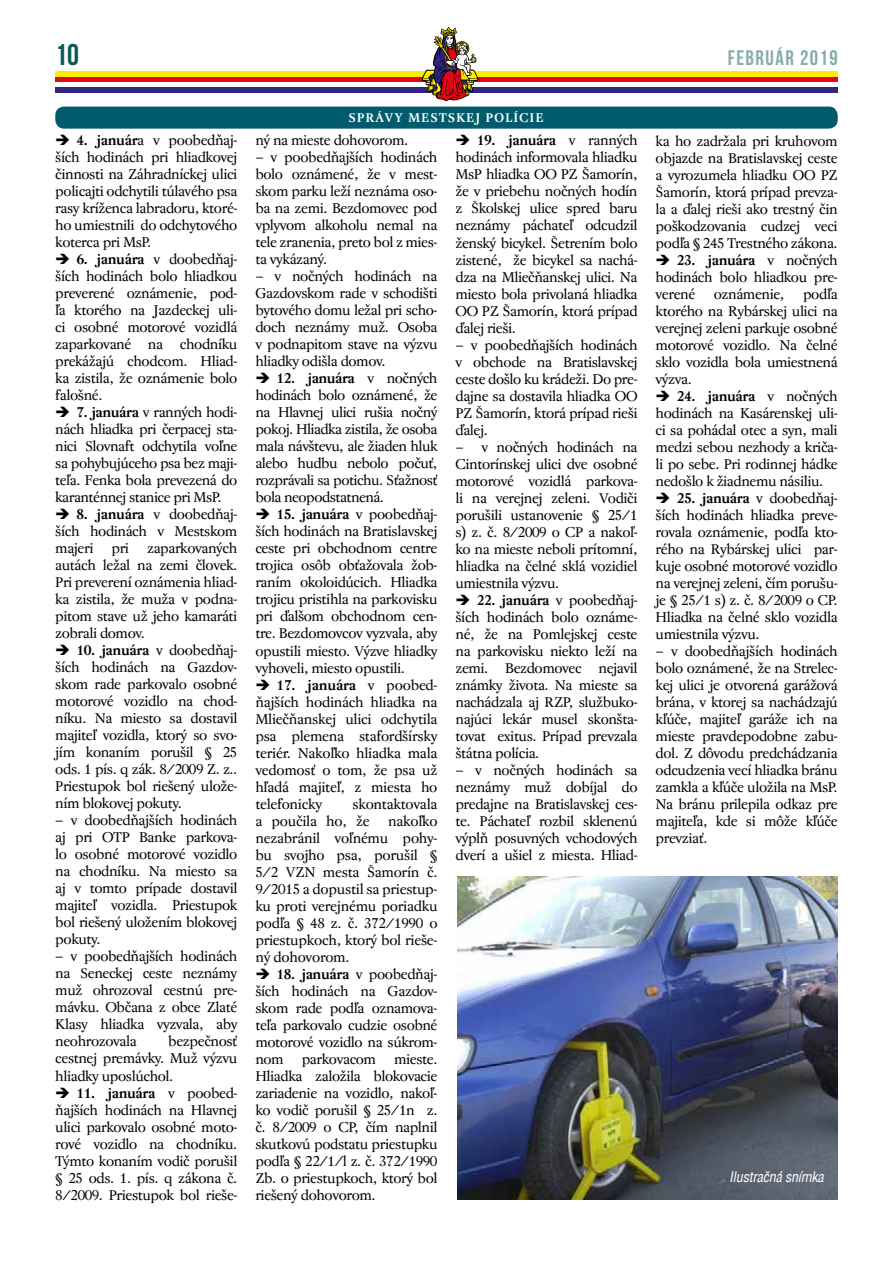
<style>
.page{position:relative;width:893px;height:1263px;background:#fff}
.page>*{position:absolute;margin:0;border:0;box-sizing:border-box;transform-origin:0 0}
.t1{font:30px "Bebas Neue";color:#0b5a56}
.t2{font:21px "Bebas Neue";letter-spacing:.07em;color:#85adaa}
.t3{font:14.25px/17px "Regent Pro";letter-spacing:-.03em;color:#000;text-align:justify}
.t4{font:italic 14.25px "Switzerland Condensed";letter-spacing:-.02em;color:#fff}
.t5{font:700 12.75px "Regent Pro";letter-spacing:.07em;color:#fff}
.s1{font-weight:700}
</style>
<div class="page">
<div style="left:55px;top:71px;width:783px;height:6px;background:#ffed00"></div>
<div style="left:55px;top:77px;width:783px;height:5px;background:#e30613"></div>
<div style="left:55px;top:87px;width:783px;height:6px;background:#312783"></div>
<svg style="left:422px;top:27px;width:56px;height:74px"></svg>
<div style="left:55px;top:107px;width:783px;height:22px;background:#005c6c;border-radius:9px"></div>
<img style="left:457px;top:876px;width:381px;height:323px">
<h1 class="t1" style="left:55px;top:38px;width:25px">10</h1>
<h2 class="t2" style="left:728px;top:46px;width:111px">FEBRUÁR 2019</h2>
<p class="t3" style="left:55px;top:131px;width:184px">➔ <span class="s1">4. január</span>a v poobedňaj&shy;ších hodinách pri hliadkovej činnosti na Záhradníckej ulici policajti odchytili túlavého psa rasy kríženca labradoru, ktoré&shy;ho umiestnili do odchytového koterca pri MsP.</p>
<p class="t3" style="left:55px;top:251px;width:184px">➔ <span class="s1">6. januára</span> v doobedňaj&shy;ších hodinách bolo hliadkou preverené oznámenie, pod&shy;ľa ktorého na Jazdeckej uli&shy;ci osobné motorové vozidlá zaparkované na chodníku prekážajú chodcom. Hliad&shy;ka zistila, že oznámenie bolo falošné.</p>
<p class="t3" style="left:55px;top:404px;width:184px">➔ <span class="s1">7. januára</span> v ranných hodi&shy;nách hliadka pri čerpacej sta&shy;nici Slovnaft odchytila voľne sa pohybujúceho psa bez maji&shy;teľa. Fenka bola prevezená do karanténnej stanice pri MsP.</p>
<p class="t3" style="left:55px;top:506px;width:184px">➔ <span class="s1">8. januára</span> v doobedňaj&shy;ších hodinách v Mestskom majeri</p>
<p class="t3" style="left:55px;top:540px;width:184px;text-indent:92px">zaparkovaných autách ležal na zemi človek.<br>Pri preverení oznámenia hliad&shy;ka zistila, že muža v podna&shy;pitom stave už jeho kamaráti zobrali domov.</p>
<p class="t3" style="left:55px;top:642px;width:184px">➔ <span class="s1">10. januára</span> v doobedňaj&shy;ších hodinách na Gazdov&shy;skom rade parkovalo osobné motorové vozidlo na chod&shy;níku. Na miesto sa dostavil majiteľ vozidla, ktorý so svo&shy;jím konaním porušil § 25 ods. 1 pís. q zák. 8/2009 Z. z..<br>Priestupok bol riešený ulože&shy;ním blokovej pokuty.</p>
<p class="t3" style="left:55px;top:812px;width:184px">– v doobedňajších hodinách aj pri OTP Banke parkova&shy;lo osobné motorové vozidlo na chodníku. Na miesto sa aj v tomto prípade dostavil majiteľ vozidla. Priestupok bol riešený uložením blokovej pokuty.</p>
<p class="t3" style="left:55px;top:948px;width:184px">– v poobedňajších hodinách na Seneckej ceste neznámy muž ohrozoval cestnú pre&shy;mávku. Občana z obce Zlaté Klasy hliadka vyzvala, aby neohrozovala</p>
<p class="t3" style="left:112px;top:540px;width:19px">pri</p>
<p class="t3" style="left:55px;top:1033px;width:184px;text-indent:113px">bezpečnosť cestnej premávky. Muž výzvu hliadky uposlúchol.</p>
<p class="t3" style="left:55px;top:1084px;width:184px">➔ <span class="s1">11. januára</span> v poobed&shy;ňajších hodinách na Hlavnej ulici parkovalo osobné moto&shy;rové vozidlo na chodníku.<br>Týmto konaním vodič porušil § 25 ods. 1. pís. q zákona č.<br>8/2009. Priestupok bol rieše-</p>
<p class="t5" style="left:348px;top:110px;width:197px">SPRÁVY MESTSKEJ POLÍCIE</p>
<p class="t3" style="left:255px;top:132px;width:155px">ný na mieste dohovorom.</p>
<p class="t3" style="left:255px;top:149px;width:184px">– v poobedňajších hodinách bolo oznámené, že v mest&shy;skom parku leží neznáma oso&shy;ba na zemi. Bezdomovec pod vplyvom alkoholu nemal na tele zranenia, preto bol z mies&shy;ta vykázaný.</p>
<p class="t3" style="left:255px;top:268px;width:184px">– v nočných hodinách na Gazdovskom rade v schodišti bytového domu ležal pri scho&shy;doch neznámy muž. Osoba v podnapitom stave na výzvu hliadky odišla domov.</p>
<p class="t3" style="left:255px;top:370px;width:184px">➔ <span class="s1">12. januára</span> v nočných hodinách bolo oznámené, že na Hlavnej ulici rušia nočný pokoj. Hliadka zistila, že osoba mala návštevu, ale žiaden hluk alebo hudbu nebolo počuť, rozprávali sa potichu. Sťažnosť bola neopodstatnená.</p>
<p class="t3" style="left:255px;top:506px;width:184px">➔ <span class="s1">15. januára</span> v poobedňaj&shy;ších hodinách na Bratislavskej ceste pri obchodnom centre trojica osôb obťažovala žob&shy;raním okoloidúcich. Hliadka trojicu pristihla na parkovisku pri ďalšom obchodnom cen&shy;tre. Bezdomovcov vyzvala, aby opustili miesto. Výzve hliadky vyhoveli, miesto opustili.</p>
<p class="t3" style="left:255px;top:676px;width:184px">➔ <span class="s1">17. januára</span> v poobed&shy;ňajších hodinách hliadka na Mliečňanskej ulici odchytila psa plemena stafordšírsky teriér. Nakoľko hliadka mala vedomosť o tom, že psa už hľadá majiteľ, z miesta ho telefonicky</p>
<p class="t3" style="left:255px;top:795px;width:184px;text-indent:97px">skontaktovala a poučila ho, že</p>
<p class="t3" style="left:255px;top:812px;width:184px;text-indent:133px">nakoľko nezabránil voľnému pohy&shy;bu svojho psa, porušil § 5/2 VZN mesta Šamorín č.<br>9/2015 a dopustil sa priestup&shy;ku proti verejnému poriadku podľa § 48 z. č. 372/1990 o priestupkoch, ktorý bol rieše&shy;ný dohovorom.</p>
<p class="t3" style="left:255px;top:966px;width:184px">➔ <span class="s1">18. januára</span> v poobedňaj&shy;ších hodinách na Gazdov&shy;skom rade podľa oznamova&shy;teľa parkovalo cudzie osobné motorové vozidlo na súkrom&shy;nom</p>
<p class="t3" style="left:302px;top:1051px;width:76px">parkovacom</p>
<p class="t3" style="left:255px;top:1051px;width:184px;text-indent:139px">mieste.<br>Hliadka založila blokovacie zariadenie na vozidlo, nakoľ&shy;ko vodič porušil § 25/1n z. č. 8/2009 o CP, čím naplnil skutkovú podstatu priestupku podľa § 22/1/l z. č. 372/1990<br>Zb. o priestupkoch, ktorý bol riešený dohovorom.</p>
<p class="t3" style="left:455px;top:132px;width:184px">➔ <span class="s1">19. januára</span> v ranných hodinách informovala hliadku MsP hliadka OO PZ Šamorín, že v priebehu nočných hodín z Školskej ulice spred baru neznámy páchateľ odcudzil ženský bicykel. Šetrením bolo zistené, že bicykel sa nachá&shy;dza na Mliečňanskej ulici. Na miesto bola privolaná hliadka OO PZ Šamorín, ktorá prípad ďalej rieši.</p>
<p class="t3" style="left:455px;top:336px;width:184px">– v poobedňajších hodinách v obchode na Bratislavskej ceste došlo ku krádeži. Do pre&shy;dajne sa dostavila hliadka OO PZ Šamorín, ktorá prípad rieši ďalej.</p>
<p class="t3" style="left:455px;top:439px;width:184px">– v nočných hodinách na Cintorínskej ulici dve osobné motorové vozidlá parkova&shy;li na verejnej zeleni. Vodiči porušili ustanovenie § 25/1 s) z. č. 8/2009 o CP a nakoľ&shy;ko na mieste neboli prítomní, hliadka na čelné sklá vozidiel umiestnila výzvu.</p>
<p class="t3" style="left:455px;top:592px;width:184px">➔ <span class="s1">22. januára</span> v poobedňaj&shy;ších hodinách bolo oznáme&shy;né, že na Pomlejskej ceste na parkovisku niekto leží na zemi. Bezdomovec nejavil známky života. Na mieste sa nachádzala aj RZP, službuko&shy;najúci lekár musel skonšta&shy;tovat exitus. Prípad prevzala štátna polícia.</p>
<p class="t3" style="left:455px;top:762px;width:184px">– v nočných hodinách sa neznámy muž dobíjal do predajne na Bratislavskej ces&shy;te. Páchateľ rozbil sklenenú výplň posuvných vchodových dverí a ušiel z miesta. Hliad-</p>
<p class="t3" style="left:656px;top:133px;width:184px">ka ho zadržala pri kruhovom objazde na Bratislavskej ceste a vyrozumela hliadku OO PZ Šamorín, ktorá prípad prevza&shy;la a ďalej rieši ako trestný čin poškodzovania cudzej veci podľa § 245 Trestného zákona.</p>
<p class="t3" style="left:656px;top:252px;width:184px">➔ <span class="s1">23. januára</span> v nočných hodinách bolo hliadkou pre&shy;verené</p>
<p class="t3" style="left:656px;top:286px;width:184px;text-indent:147px">podľa ktorého na Rybárskej ulici na verejnej zeleni parkuje osobné motorové vozidlo. Na čelné sklo vozidla bola umiestnená výzva.</p>
<p class="t3" style="left:656px;top:388px;width:184px">➔ <span class="s1">24. januára</span> v nočných hodinách na Kasárenskej uli&shy;ci sa pohádal otec a syn, mali medzi sebou nezhody a kriča&shy;li po sebe. Pri rodinnej hádke nedošlo k žiadnemu násiliu.</p>
<p class="t3" style="left:656px;top:490px;width:184px">➔ <span class="s1">25. januára</span> v doobedňaj&shy;ších hodinách hliadka preve&shy;rovala oznámenie, podľa kto&shy;rého na Rybárskej ulici par&shy;kuje osobné motorové vozidlo na verejnej zeleni, čím porušu&shy;je § 25/1 s) z. č. 8/2009 o CP.<br>Hliadka na čelné sklo vozidla umiestnila výzvu.</p>
<p class="t3" style="left:656px;top:643px;width:184px">– v doobedňajších hodinách bolo oznámené, že na Strelec&shy;kej ulici je otvorená garážová brána, v ktorej sa nachádzajú kľúče, majiteľ garáže ich na mieste pravdepodobne zabu&shy;dol. Z dôvodu predchádzania odcudzenia vecí hliadka bránu zamkla a kľúče uložila na MsP.<br>Na bránu prilepila odkaz pre majiteľa, kde si môže kľúče prevziať.</p>
<p class="t3" style="left:714px;top:286px;width:72px">oznámenie,</p>
<p class="t4" style="left:729px;top:1168px;width:96px">Ilustračná snímka</p>
</div>
